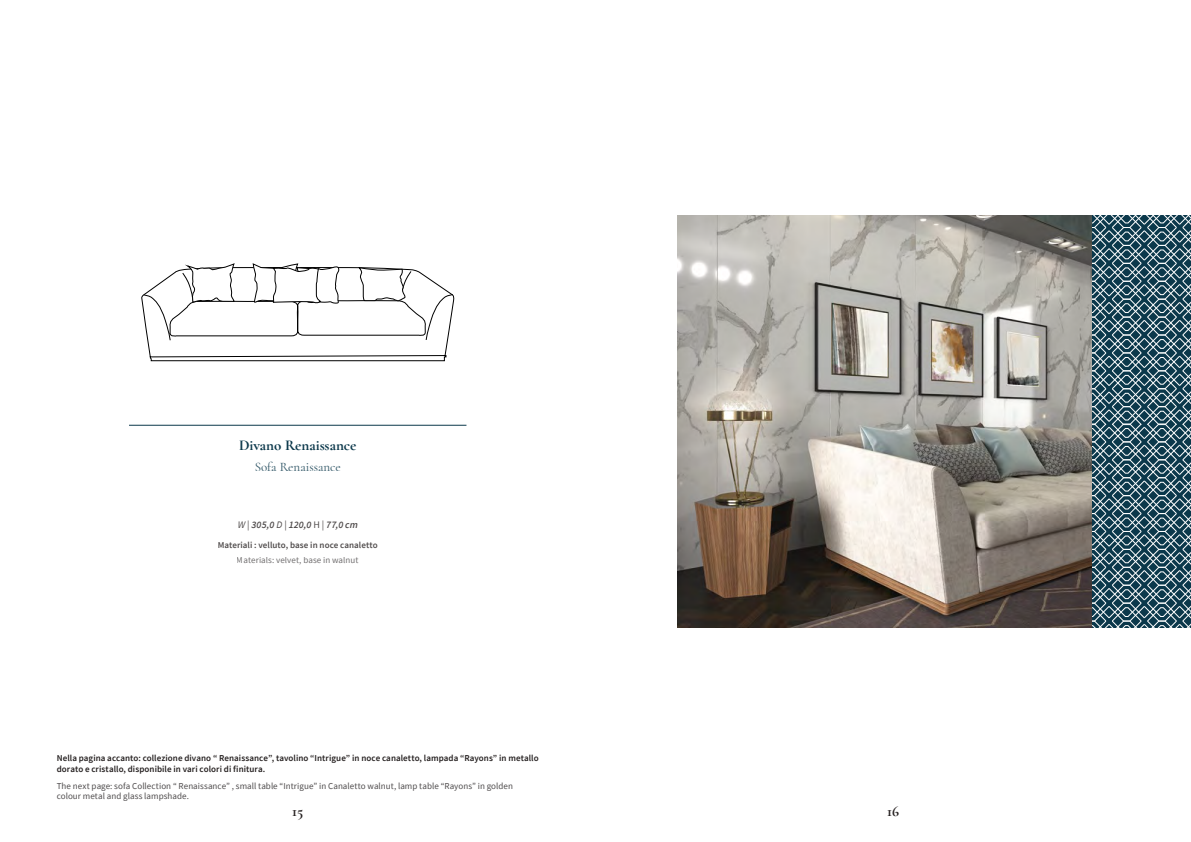
<style>
.page{position:relative;width:1191px;height:842px;background:#fff}
.page>*{position:absolute;margin:0;border:0;box-sizing:border-box;transform-origin:0 0}
.t1{font:700 15px "Cormorant Garamond";color:#0b384b}
.t2{font:700 15px "Cormorant Garamond";color:#241f1f}
.t3{font:500 13px "Cormorant Garamond";color:#0b384b}
.t4{font:italic 600 10px "Source Sans Pro";letter-spacing:.01em;color:#241f1f}
.t5{font:600 9px/10.8px "Source Sans Pro";letter-spacing:.005em;color:#241f1f}
.t6{font:9px/10.8px "Source Sans Pro";letter-spacing:.005em;color:#4e4b4c}
.s1{font-weight:400}
.s2{font-weight:400;font-style:normal}
</style>
<div class="page">
<svg style="left:1091px;top:215px;width:100px;height:413px;background:#4d6b77"></svg>
<svg style="left:141px;top:264px;width:313px;height:97px"></svg>
<hr style="left:129px;top:425px;width:337px;height:1px;background:#0b384b">
<img style="left:677px;top:215px;width:414px;height:413px">
<h1 class="t1" style="left:239px;top:436px;width:119px">Divano Renaissance</h1>
<h2 class="t3" style="left:254px;top:459px;width:88px">Sofa Renaissance</h2>
<p class="t4" style="left:237px;top:518px;width:122px"><span class="s1">W</span> <span class="s2">|</span> 305,0 <span class="s1">D</span> <span class="s2">|</span> 120,0 <span class="s2">H |</span> 77,0 cm</p>
<p class="t5" style="left:218px;top:540px;width:162px">Materiali : velluto, base in noce canaletto</p>
<p class="t6" style="left:237px;top:555px;width:123px">Materials: velvet, base in walnut</p>
<p class="t5" style="left:57px;top:752px;width:483px">Nella pagina accanto: collezione divano “ Renaissance”, tavolino “Intrigue” in noce canaletto, lampada “Rayons” in metallo dorato e cristallo, disponibile in vari colori di finitura.</p>
<p class="t6" style="left:57px;top:780px;width:458px">The next page: sofa Collection “ Renaissance” , small table “Intrigue” in Canaletto walnut, lamp table “Rayons” in golden colour metal and glass lampshade.</p>
<h1 class="t2" style="left:292px;top:802px;width:13px">15</h1>
<h1 class="t2" style="left:887px;top:802px;width:13px">16</h1>
</div>
